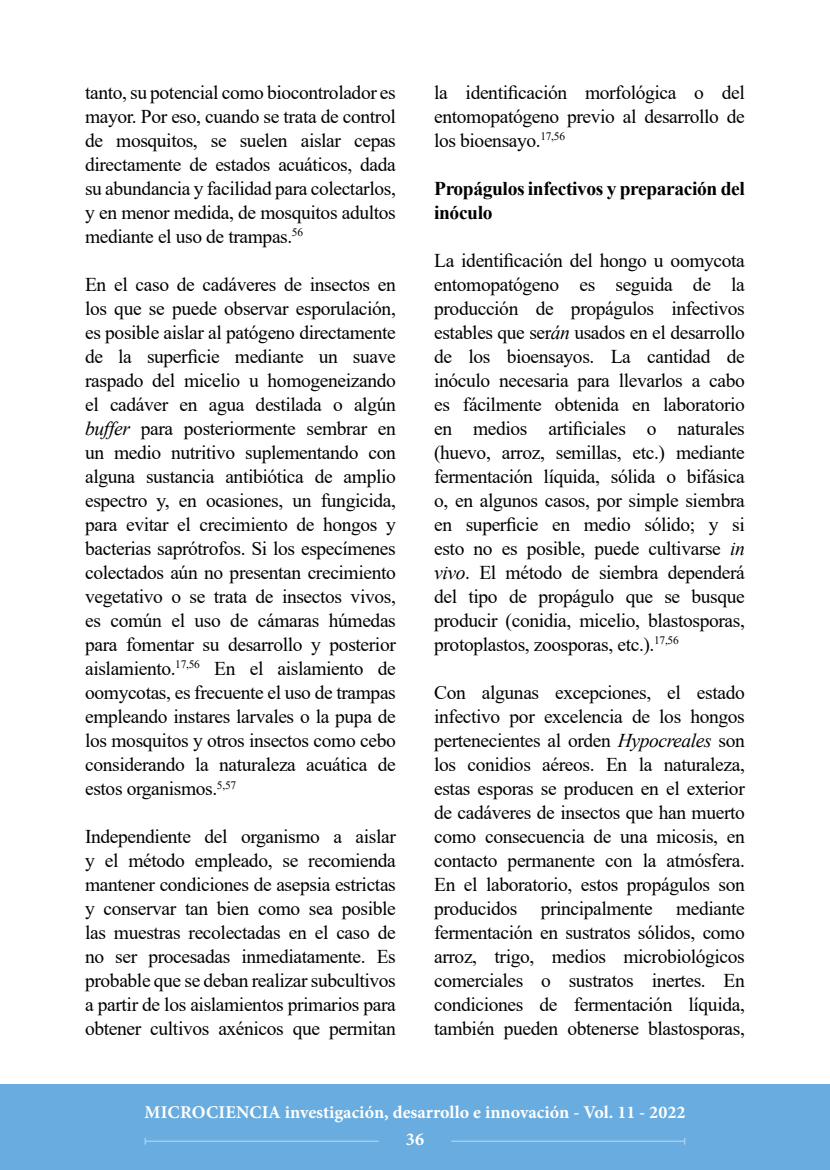
<style>
.page{position:relative;width:830px;height:1170px;background:#fff}
.page>*{position:absolute;margin:0;border:0;box-sizing:border-box;transform-origin:0 0}
.t1{font:19.5px/24px "Times New Roman";letter-spacing:-.02em;color:#000;text-align:justify}
.t2{font:700 19.5px/24px "Times New Roman";letter-spacing:-.02em;color:#000}
.t3{font:700 18px "Minion Pro";color:#fff}
.s1{font-style:italic}
</style>
<div class="page">
<div style="left:0;top:1084px;width:829px;height:85px;background:#69acdf"></div>
<hr style="left:145px;top:1140px;width:233px;height:1px;background:#a3ccee">
<hr style="left:451px;top:1140px;width:233px;height:1px;background:#a3ccee">
<p class="t1" style="left:85px;top:79px;width:312px">tanto, su potencial como biocontrolador es mayor. Por eso, cuando se trata de control de mosquitos, se suelen aislar cepas directamente de estados acuáticos, dada su abundancia y facilidad para colectarlos, y en menor medida, de mosquitos adultos mediante el uso de trampas.<sup>56</sup></p>
<p class="t1" style="left:85px;top:271px;width:312px">En el caso de cadáveres de insectos en los que se puede observar esporulación, es posible aislar al patógeno directamente de la superficie mediante un suave raspado del micelio u homogeneizando el cadáver en agua destilada o algún <span class="s1">buffer</span> para posteriormente sembrar en un medio nutritivo suplementando con alguna sustancia antibiótica de amplio espectro y, en ocasiones, un fungicida, para evitar el crecimiento de hongos y bacterias saprótrofos. Si los especímenes colectados aún no presentan crecimiento vegetativo o se trata de insectos vivos, es común el uso de cámaras húmedas para fomentar su desarrollo y posterior aislamiento.<sup>17,56</sup> En el aislamiento de oomycotas, es frecuente el uso de trampas empleando instares larvales o la pupa de los mosquitos y otros insectos como cebo considerando la naturaleza acuática de estos organismos.<sup>5,57</sup></p>
<p class="t1" style="left:85px;top:823px;width:312px">Independiente del organismo a aislar y el método empleado, se recomienda mantener condiciones de asepsia estrictas y conservar tan bien como sea posible las muestras recolectadas en el caso de no ser procesadas inmediatamente. Es probable que se deban realizar subcultivos a partir de los aislamientos primarios para obtener cultivos axénicos que permitan</p>
<p class="t1" style="left:434px;top:79px;width:312px">la identificación morfológica o del entomopatógeno previo al desarrollo de los bioensayo.<sup>17,56</sup></p>
<p class="t2" style="left:434px;top:175px;width:312px">Propágulos infectivos y preparación del inóculo</p>
<p class="t1" style="left:434px;top:247px;width:312px">La identificación del hongo u oomycota entomopatógeno es seguida de la producción de propágulos infectivos estables que ser<span class="s1">án</span> usados en el desarrollo de los bioensayos. La cantidad de inóculo necesaria para llevarlos a cabo es fácilmente obtenida en laboratorio en medios artificiales o naturales (huevo, arroz, semillas, etc.) mediante fermentación líquida, sólida o bifásica o, en algunos casos, por simple siembra en superficie en medio sólido; y si esto no es posible, puede cultivarse <span class="s1">in vivo</span>. El método de siembra dependerá del tipo de propágulo que se busque producir (conidia, micelio, blastosporas, protoplastos, zoosporas, etc.).<sup>17,56</sup></p>
<p class="t1" style="left:434px;top:679px;width:312px">Con algunas excepciones, el estado infectivo por excelencia de los hongos pertenecientes al orden <span class="s1">Hypocreales</span> son los conidios aéreos. En la naturaleza, estas esporas se producen en el exterior de cadáveres de insectos que han muerto como consecuencia de una micosis, en contacto permanente con la atmósfera.<br>En el laboratorio, estos propágulos son producidos principalmente mediante fermentación en sustratos sólidos, como arroz, trigo, medios microbiológicos comerciales o sustratos inertes. En condiciones de fermentación líquida, también pueden obtenerse blastosporas,</p>
<p class="t3" style="left:145px;top:1099px;width:542px">MICROCIENCIA investigación, desarrollo e innovación - Vol. 11 - 2022</p>
<p class="t3" style="left:406px;top:1126px;width:19px">36</p>
</div>
